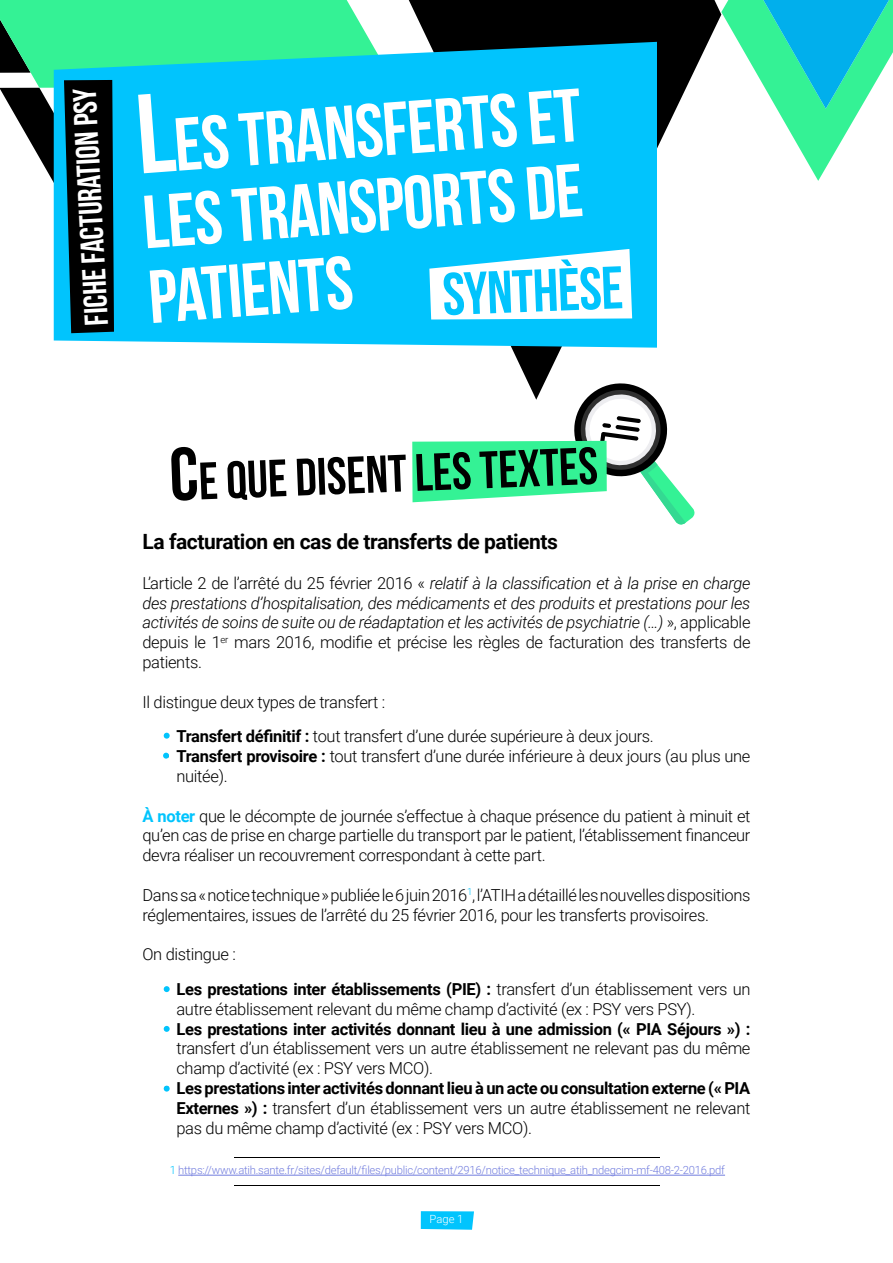
<style>
.page{position:relative;width:893px;height:1263px;background:#fff}
.page>*{position:absolute;margin:0;border:0;box-sizing:border-box;transform-origin:0 0}
.t1{font:75px "Bebas Neue";color:#fff}
.t2{font:60px "Bebas Neue";color:#01c4fd}
.t3{font:52.5px "Bebas Neue";color:#000}
.t4{font:33px "Bebas Neue";color:#fff}
.t5{font:700 21px "Roboto";letter-spacing:-.02em;color:#000}
.t6{font:300 16.5px/19.8px "Roboto";letter-spacing:-.02em;color:#000}
.t7{font:italic 300 16.5px/19.8px "Roboto";letter-spacing:-.02em;color:#000;text-align:justify}
.t8{font:300 11.25px "Roboto";letter-spacing:-.02em;color:#727dde}
.t9{font:300 11.25px "Roboto";color:#fff}
.s1{font-size:112.5px}
.s2{font-size:75px}
.s3{font-style:normal}
.s4{font-weight:700}
.s5{font-weight:700;color:#01c4fd}
.s6{color:#01c4fd}
</style>
<div class="page">
<svg style="left:421px;top:1211px;width:53px;height:19px"></svg>
<svg style="left:408px;top:0;width:313px;height:380px"></svg>
<svg style="left:721px;top:0;width:172px;height:181px"></svg>
<svg style="left:0;top:0;width:371px;height:80px;background:#3ae792"></svg>
<svg style="left:54px;top:42px;width:603px;height:306px;background:#07c5f6"></svg>
<svg style="left:412px;top:380px;width:283px;height:145px"></svg>
<svg style="left:429px;top:249px;width:203px;height:70px"></svg>
<svg style="left:0;top:80px;width:142px;height:268px"></svg>
<svg style="left:164px;top:733px;width:6px;height:6px"></svg>
<svg style="left:163px;top:753px;width:6px;height:6px"></svg>
<svg style="left:164px;top:986px;width:6px;height:6px"></svg>
<svg style="left:164px;top:1026px;width:6px;height:6px"></svg>
<svg style="left:164px;top:1086px;width:6px;height:5px"></svg>
<hr style="left:178px;top:1175px;width:547px;height:1px;background:#727dde">
<hr style="left:235px;top:1157px;width:425px;height:1px;background:#000">
<hr style="left:235px;top:1185px;width:425px;height:1px;background:#000">
<p class="t4" style="left:79px;top:326px;width:239px;rotate:-93deg">FICHE FACTURATION PSY</p>
<p class="t1" style="left:135px;top:106px;width:446px;rotate:-4deg"><span class="s1">L</span>es transferts et</p>
<p class="t1" style="left:140px;top:181px;width:442px;rotate:-4deg">les transports de</p>
<p class="t1" style="left:146px;top:256px;width:207px;rotate:-4deg">patients</p>
<p class="t2" style="left:441px;top:261px;width:182px;rotate:-2deg">synthèse</p>
<p class="t3" style="left:169px;top:453px;width:430px;rotate:-2deg"><span class="s2">c</span>e que disent les textes</p>
<p class="t5" style="left:142px;top:527px;width:417px">La facturation en cas de transferts de patients</p>
<p class="t7" style="left:142px;top:572px;width:610px"><span class="s3">L’article 2 de l’arrêté du 25 février 2016 «</span> relatif à la classification et à la prise en charge des prestations d’hospitalisation, des médicaments et des produits et prestations pour les activités de soins de suite ou de réadaptation et les activités de psychiatrie (…) <span class="s3">», applicable depuis le 1</span><sup>er</sup> <span class="s3">mars 2016, modifie et précise les règles de facturation des transferts de patients.</span></p>
<p class="t6" style="left:142px;top:691px;width:244px">Il distingue deux types de transfert :</p>
<p class="t6" style="left:164px;top:726px;width:492px"><span class="s4">• Transfert définitif :</span> tout transfert d’une durée supérieure à deux jours.</p>
<p class="t6" style="left:176px;top:746px;width:575px;text-indent:-13px"><span class="s4">• Transfert provisoire :</span> tout transfert d’une durée inférieure à deux jours (au plus une nuitée).</p>
<p class="t6" style="left:142px;top:805px;width:610px;text-align:justify"><span class="s5">À noter</span> que le décompte de journée s’effectue à chaque présence du patient à minuit et qu’en cas de prise en charge partielle du transport par le patient, l’établissement financeur devra réaliser un recouvrement correspondant à cette part.</p>
<p class="t6" style="left:142px;top:884px;width:609px">Dans sa « notice technique » publiée le 6 juin 2016<sup>1</sup>, l’ATIH a détaillé les nouvelles dispositions réglementaires, issues de l’arrêté du 25 février 2016, pour les transferts provisoires.</p>
<p class="t6" style="left:142px;top:944px;width:95px">On distingue :</p>
<p class="t6" style="left:176px;top:979px;width:575px;text-indent:-13px"><span class="s4">• Les prestations inter établissements (PIE) :</span> transfert d’un établissement vers un autre établissement relevant du même champ d’activité (ex : PSY vers PSY).</p>
<p class="t6" style="left:176px;top:1018px;width:575px;text-align:justify;text-indent:-13px"><span class="s4">• Les prestations inter activités donnant lieu à une admission (« PIA Séjours ») : </span>transfert d’un établissement vers un autre établissement ne relevant pas du même champ d’activité (ex : PSY vers MCO).</p>
<p class="t6" style="left:176px;top:1078px;width:575px;text-align:justify;text-indent:-13px"><span class="s4">• Les prestations inter activités donnant lieu à un acte ou consultation externe (« PIA Externes ») :</span> transfert d’un établissement vers un autre établissement ne relevant pas du même champ d’activité (ex : PSY vers MCO).</p>
<p class="t8" style="left:170px;top:1162px;width:557px"><span class="s6">1</span> https://www.atih.sante.fr/sites/default/files/public/content/2916/notice_technique_atih_ndegcim-mf-408-2-2016.pdf</p>
<p class="t9" style="left:429px;top:1211px;width:35px">Page 1</p>
</div>
